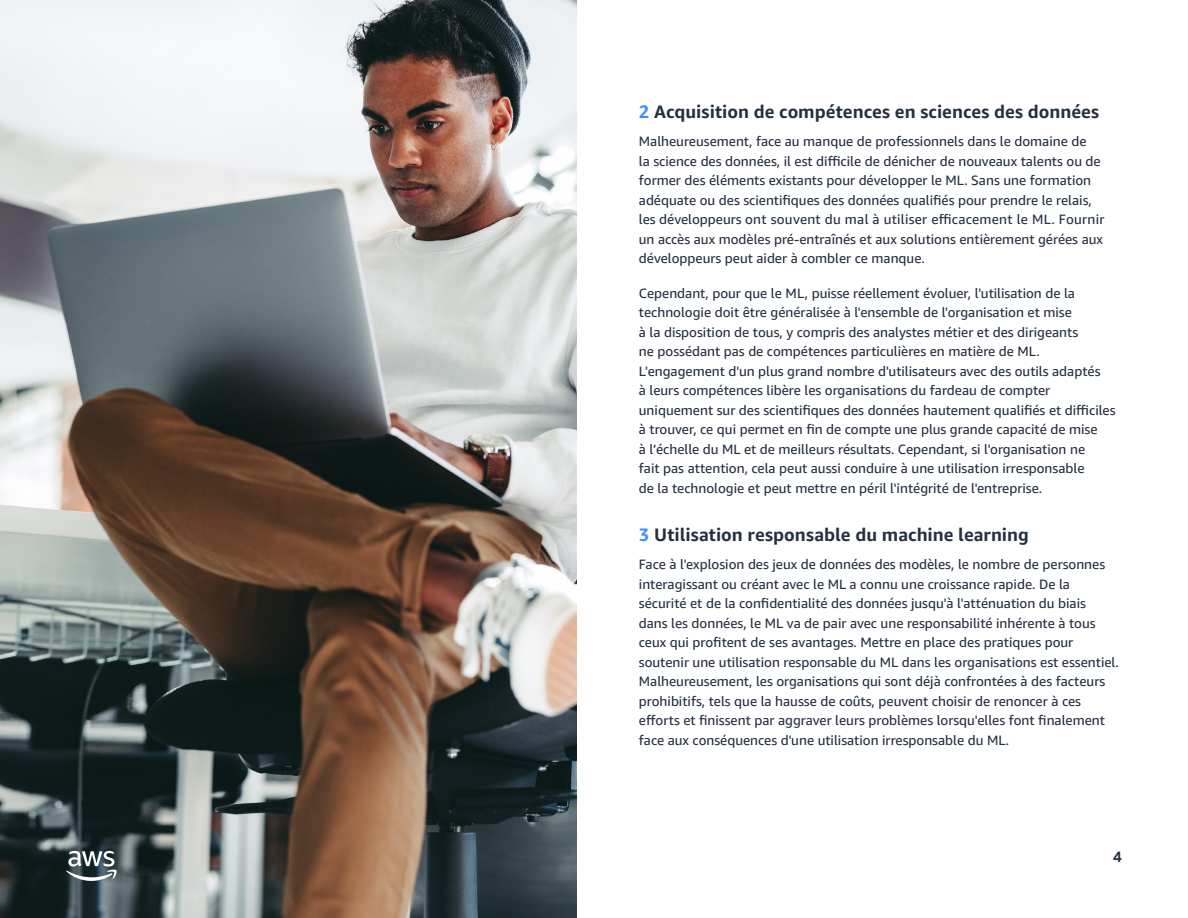
<style>
.page{position:relative;width:1188px;height:918px;background:#fff}
.page>*{position:absolute;margin:0;border:0;box-sizing:border-box;transform-origin:0 0}
.Subhead_3{font:700 18px "Amazon Ember";color:#252f3e}
.t1{font:700 15px "Amazon Ember";color:#252f3e}
.Body{font:13.5px/19.5px "Amazon Ember";color:#252f3e}
.s1{color:#3e8dff}
</style>
<div class="page">
<img style="left:0;top:0;width:577px;height:918px">
<svg style="left:66px;top:851px;width:51px;height:30px"></svg>
<p class="Subhead_3" style="left:639px;top:100px;width:462px"><span class="s1">2</span> Acquisition de compétences en sciences des données</p>
<p class="Body" style="left:639px;top:132px;width:467px">Malheureusement, face au manque de professionnels dans le domaine de<br>la science des données, il est difficile de dénicher de nouveaux talents ou de former des éléments existants pour développer le ML. Sans une formation adéquate ou des scientifiques des données qualifiés pour prendre le relais, les développeurs ont souvent du mal à utiliser efficacement le ML. Fournir un accès aux modèles pré-entraînés et aux solutions entièrement gérées aux développeurs peut aider à combler ce manque.</p>
<p class="Body" style="left:639px;top:284px;width:478px">Cependant, pour que le ML, puisse réellement évoluer, l'utilisation de la technologie doit être généralisée à l'ensemble de l'organisation et mise<br>à la disposition de tous, y compris des analystes métier et des dirigeants<br>ne possédant pas de compétences particulières en matière de ML.<br>L'engagement d'un plus grand nombre d'utilisateurs avec des outils adaptés<br>à leurs compétences libère les organisations du fardeau de compter uniquement sur des scientifiques des données hautement qualifiés et difficiles à trouver, ce qui permet en fin de compte une plus grande capacité de mise<br>à l’échelle du ML et de meilleurs résultats. Cependant, si l'organisation ne<br>fait pas attention, cela peut aussi conduire à une utilisation irresponsable<br>de la technologie et peut mettre en péril l'intégrité de l'entreprise.</p>
<p class="Subhead_3" style="left:639px;top:523px;width:391px"><span class="s1">3</span> Utilisation responsable du machine learning</p>
<p class="Body" style="left:639px;top:555px;width:481px">Face à l'explosion des jeux de données des modèles, le nombre de personnes interagissant ou créant avec le ML a connu une croissance rapide. De la sécurité et de la confidentialité des données jusqu'à l'atténuation du biais<br>dans les données, le ML va de pair avec une responsabilité inhérente à tous ceux qui profitent de ses avantages. Mettre en place des pratiques pour soutenir une utilisation responsable du ML dans les organisations est essentiel.<br>Malheureusement, les organisations qui sont déjà confrontées à des facteurs prohibitifs, tels que la hausse de coûts, peuvent choisir de renoncer à ces efforts et finissent par aggraver leurs problèmes lorsqu'elles font finalement face aux conséquences d'une utilisation irresponsable du ML.</p>
<p class="t1" style="left:1113px;top:847px;width:10px">4</p>
</div>
